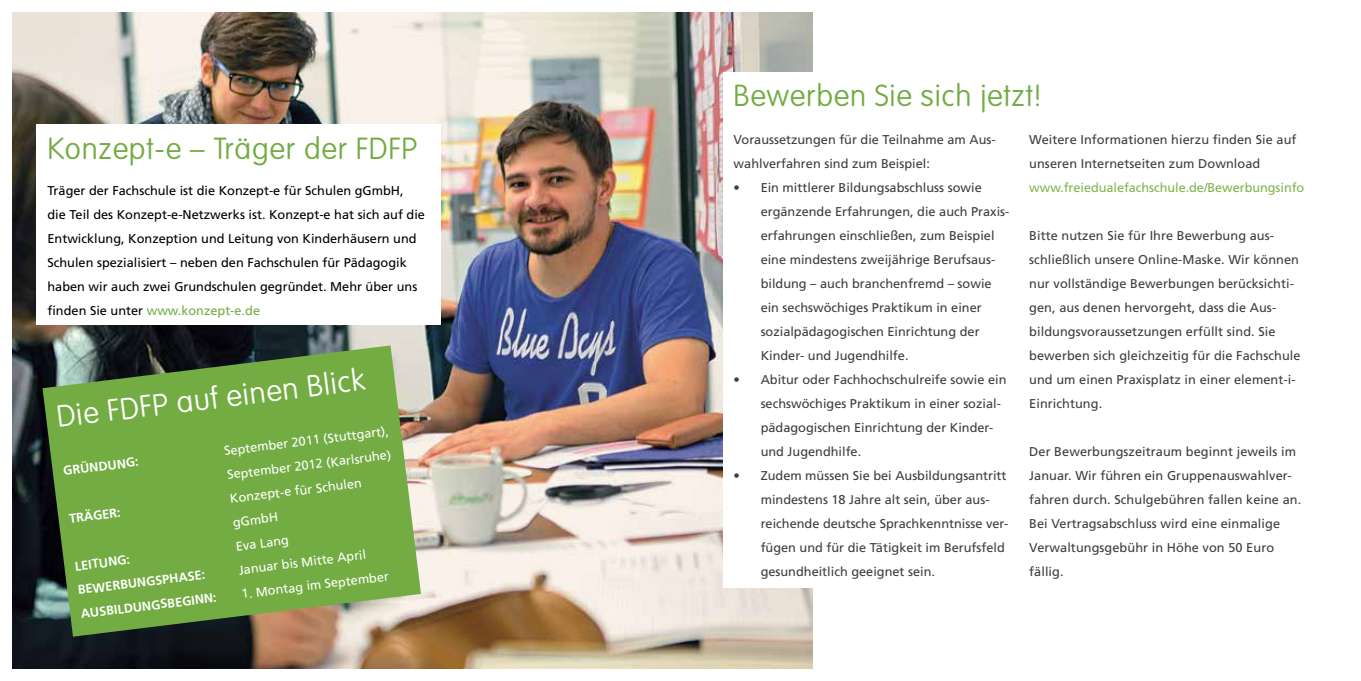
<style>
.page{position:relative;width:1361px;height:681px;background:#fff}
.page>*{position:absolute;margin:0;border:0;box-sizing:border-box;transform-origin:0 0}
.t1{font:100 30px "VAG Rounded";letter-spacing:.025em;color:#72ac42}
.t2{font:100 30px "VAG Rounded";color:#fff}
.t3{font:12.75px/24px "Frutiger CE";color:#413c38}
.t4{font:12.75px/24px "Frutiger CE";color:#000}
.t5{font:12.75px/24px "Frutiger CE";color:#fff}
.t6{font:700 12.75px "Frutiger";color:#fff}
.t7{font:12.75px "Frutiger CE";letter-spacing:-.005em;color:#81b34c}
.s1{color:#72ac42}
</style>
<div class="page">
<img style="left:13px;top:13px;width:800px;height:655px">
<div style="left:723px;top:72px;width:595px;height:515px;background:#fff"></div>
<svg style="left:37px;top:124px;width:404px;height:201px"></svg>
<svg style="left:43px;top:345px;width:378px;height:291px;background:#6a9843"></svg>
<h1 class="t1" style="left:47px;top:131px;width:371px">Konzept-e – Träger der FDFP</h1>
<p class="t4" style="left:47px;top:178px;width:379px">Träger der Fachschule ist die Konzept-e für Schulen gGmbH, die Teil des Konzept-e-Netzwerks ist. Konzept-e hat sich auf die Entwicklung, Konzeption und Leitung von Kinderhäusern und Schulen spezialisiert – neben den Fachschulen für Pädagogik haben wir auch zwei Grundschulen gegründet. Mehr über uns finden Sie unter <span class="s1">www.konzept-e.de</span></p>
<h1 class="t2" style="left:55px;top:400px;width:311px;rotate:-7deg">Die FDFP auf einen Blick</h1>
<p class="t6" style="left:62px;top:463px;width:77px;rotate:-7deg">GRÜNDUNG:</p>
<p class="t5" style="left:223px;top:439px;width:167px;rotate:-7deg">September 2011 (Stuttgart),<br>September 2012 (Karlsruhe)</p>
<p class="t5" style="left:229px;top:486px;width:134px;rotate:-7deg">Konzept-e für Schulen gGmbH</p>
<p class="t6" style="left:68px;top:510px;width:53px;rotate:-7deg">TRÄGER:</p>
<p class="t6" style="left:74px;top:558px;width:57px;rotate:-7deg">LEITUNG:</p>
<p class="t6" style="left:77px;top:582px;width:130px;rotate:-7deg">BEWERBUNGSPHASE:</p>
<p class="t6" style="left:80px;top:606px;width:138px;rotate:-7deg">AUSBILDUNGSBEGINN:</p>
<p class="t5" style="left:234px;top:534px;width:55px;rotate:-7deg">Eva Lang</p>
<p class="t5" style="left:237px;top:558px;width:130px;rotate:-7deg">Januar bis Mitte April</p>
<p class="t5" style="left:240px;top:581px;width:150px;rotate:-7deg">1. Montag im September</p>
<h1 class="t1" style="left:733px;top:78px;width:310px">Bewerben Sie sich jetzt!</h1>
<p class="t3" style="left:733px;top:128px;width:264px">Voraussetzungen für die Teilnahme am Aus&shy;wahlverfahren sind zum Beispiel:</p>
<p class="t3" style="left:760px;top:176px;width:250px;text-indent:-27px">• Ein mittlerer Bildungsabschluss sowie ergänzende Erfahrungen, die auch Praxis&shy;erfahrungen einschließen, zum Beispiel eine mindestens zweijährige Berufsaus&shy;bildung – auch branchenfremd – sowie ein sechswöchiges Praktikum in einer sozialpädagogischen Einrichtung der Kinder- und Jugendhilfe.</p>
<p class="t3" style="left:760px;top:367px;width:247px;text-indent:-27px">• Abitur oder Fachhochschulreife sowie ein sechswöchiges Praktikum in einer sozial&shy;pädagogischen Einrichtung der Kinder&shy;und Jugendhilfe.</p>
<p class="t3" style="left:760px;top:463px;width:249px;text-indent:-27px">• Zudem müssen Sie bei Ausbildungsantritt mindestens 18 Jahre alt sein, über aus&shy;reichende deutsche Sprachkenntnisse ver&shy;fügen und für die Tätigkeit im Berufsfeld gesundheitlich geeignet sein.</p>
<p class="t3" style="left:1029px;top:127px;width:269px">Weitere Informationen hierzu finden Sie auf unseren Internetseiten zum Download</p>
<p class="t7" style="left:1029px;top:180px;width:277px">www.freiedualefachschule.de/Bewerbungsinfo</p>
<p class="t3" style="left:1029px;top:223px;width:273px">Bitte nutzen Sie für Ihre Bewerbung aus&shy;schließlich unsere Online-Maske. Wir können nur vollständige Bewerbungen berücksichti&shy;gen, aus denen hervorgeht, dass die Aus&shy;bildungsvoraussetzungen erfüllt sind. Sie bewerben sich gleichzeitig für die Fachschule und um einen Praxisplatz in einer element-i-Einrichtung.</p>
<p class="t3" style="left:1029px;top:439px;width:273px">Der Bewerbungszeitraum beginnt jeweils im Januar. Wir führen ein Gruppenauswahlver&shy;fahren durch. Schulgebühren fallen keine an.<br>Bei Vertragsabschluss wird eine einmalige Verwaltungsgebühr in Höhe von 50 Euro fällig.</p>
</div>
